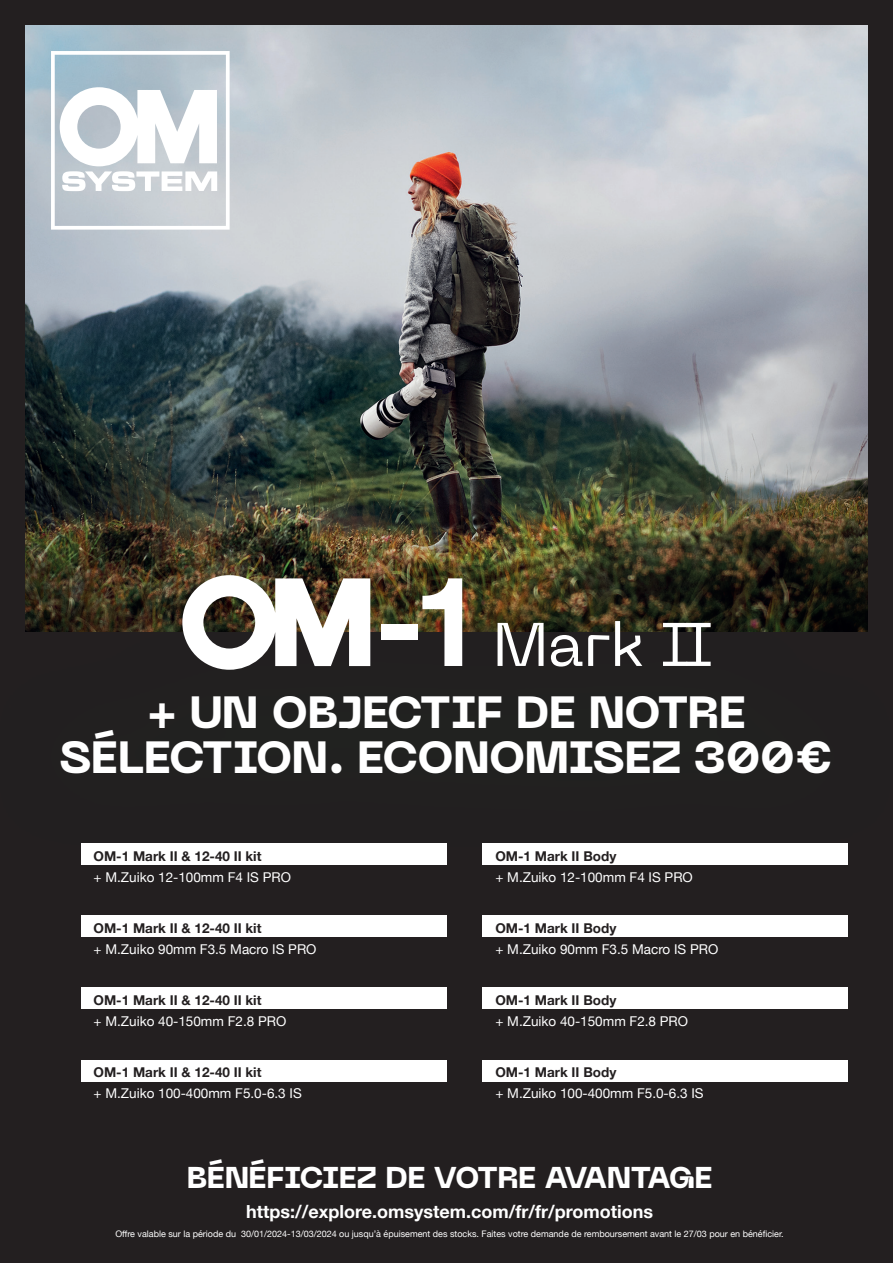
<style>
.page{position:relative;width:893px;height:1263px;background:#231f20}
.page>*{position:absolute;margin:0;border:0;box-sizing:border-box;transform-origin:0 0}
.t1{font:800 45px/45px "PP Neue Machina";letter-spacing:-.02em;color:#fff;text-align:center}
.t2{font:800 30px "PP Neue Machina";letter-spacing:-.02em;color:#fff}
.t3{font:700 18px "Helvetica Neue";color:#fff}
.t4{font:13.5px "Helvetica Neue";color:#fff}
.t5{font:700 13.5px "Helvetica Neue";color:#231f20}
.t6{font:9px "Helvetica Neue";color:#fff}
</style>
<div class="page">
<img style="left:26px;top:26px;width:841px;height:590px">
<svg style="left:51px;top:51px;width:179px;height:179px"></svg>
<div style="left:81px;top:843px;width:365px;height:22px;background:#fff"></div>
<div style="left:81px;top:916px;width:365px;height:21px;background:#fff"></div>
<div style="left:81px;top:988px;width:365px;height:21px;background:#fff"></div>
<div style="left:81px;top:1060px;width:365px;height:21px;background:#fff"></div>
<div style="left:483px;top:843px;width:365px;height:22px;background:#fff"></div>
<div style="left:483px;top:916px;width:365px;height:21px;background:#fff"></div>
<div style="left:483px;top:988px;width:365px;height:21px;background:#fff"></div>
<div style="left:483px;top:1060px;width:365px;height:21px;background:#fff"></div>
<svg style="left:182px;top:575px;width:188px;height:95px"></svg>
<div style="left:381px;top:624px;width:36px;height:15px;background:#fff"></div>
<svg style="left:422px;top:578px;width:40px;height:88px"></svg>
<svg style="left:498px;top:623px;width:46px;height:43px"></svg>
<svg style="left:551px;top:635px;width:31px;height:31px"></svg>
<svg style="left:588px;top:635px;width:21px;height:31px"></svg>
<svg style="left:615px;top:621px;width:27px;height:45px"></svg>
<svg style="left:663px;top:623px;width:48px;height:43px"></svg>
<h1 class="t1" style="left:59px;top:691px;width:776px">+ UN OBJECTIF DE NOTRE<br>SÉLECTION. ECONOMISEZ 300€</h1>
<p class="t5" style="left:94px;top:845px;width:169px">OM-1 Mark II &amp; 12-40 II kit</p>
<p class="t4" style="left:94px;top:867px;width:199px">+ M.Zuiko 12-100mm F4 IS PRO</p>
<p class="t5" style="left:495px;top:845px;width:122px">OM-1 Mark II Body</p>
<p class="t4" style="left:495px;top:867px;width:199px">+ M.Zuiko 12-100mm F4 IS PRO</p>
<p class="t5" style="left:94px;top:917px;width:169px">OM-1 Mark II &amp; 12-40 II kit</p>
<p class="t4" style="left:94px;top:939px;width:224px">+ M.Zuiko 90mm F3.5 Macro IS PRO</p>
<p class="t5" style="left:495px;top:917px;width:122px">OM-1 Mark II Body</p>
<p class="t4" style="left:495px;top:939px;width:224px">+ M.Zuiko 90mm F3.5 Macro IS PRO</p>
<p class="t5" style="left:94px;top:989px;width:169px">OM-1 Mark II &amp; 12-40 II kit</p>
<p class="t4" style="left:94px;top:1011px;width:194px">+ M.Zuiko 40-150mm F2.8 PRO</p>
<p class="t5" style="left:495px;top:989px;width:122px">OM-1 Mark II Body</p>
<p class="t4" style="left:495px;top:1011px;width:194px">+ M.Zuiko 40-150mm F2.8 PRO</p>
<p class="t5" style="left:94px;top:1062px;width:169px">OM-1 Mark II &amp; 12-40 II kit</p>
<p class="t4" style="left:94px;top:1084px;width:210px">+ M.Zuiko 100-400mm F5.0-6.3 IS</p>
<p class="t5" style="left:495px;top:1062px;width:122px">OM-1 Mark II Body</p>
<p class="t4" style="left:495px;top:1084px;width:210px">+ M.Zuiko 100-400mm F5.0-6.3 IS</p>
<h2 class="t2" style="left:187px;top:1158px;width:527px">BÉNÉFICIEZ DE VOTRE AVANTAGE</h2>
<h3 class="t3" style="left:246px;top:1197px;width:408px">https://explore.omsystem.com/fr/fr/promotions</h3>
<p class="t6" style="left:115px;top:1228px;width:670px">Offre valable sur la période du 30/01/2024-13/03/2024 ou jusqu’à épuisement des stocks. Faites votre demande de remboursement avant le 27/03 pour en bénéficier.</p>
</div>
